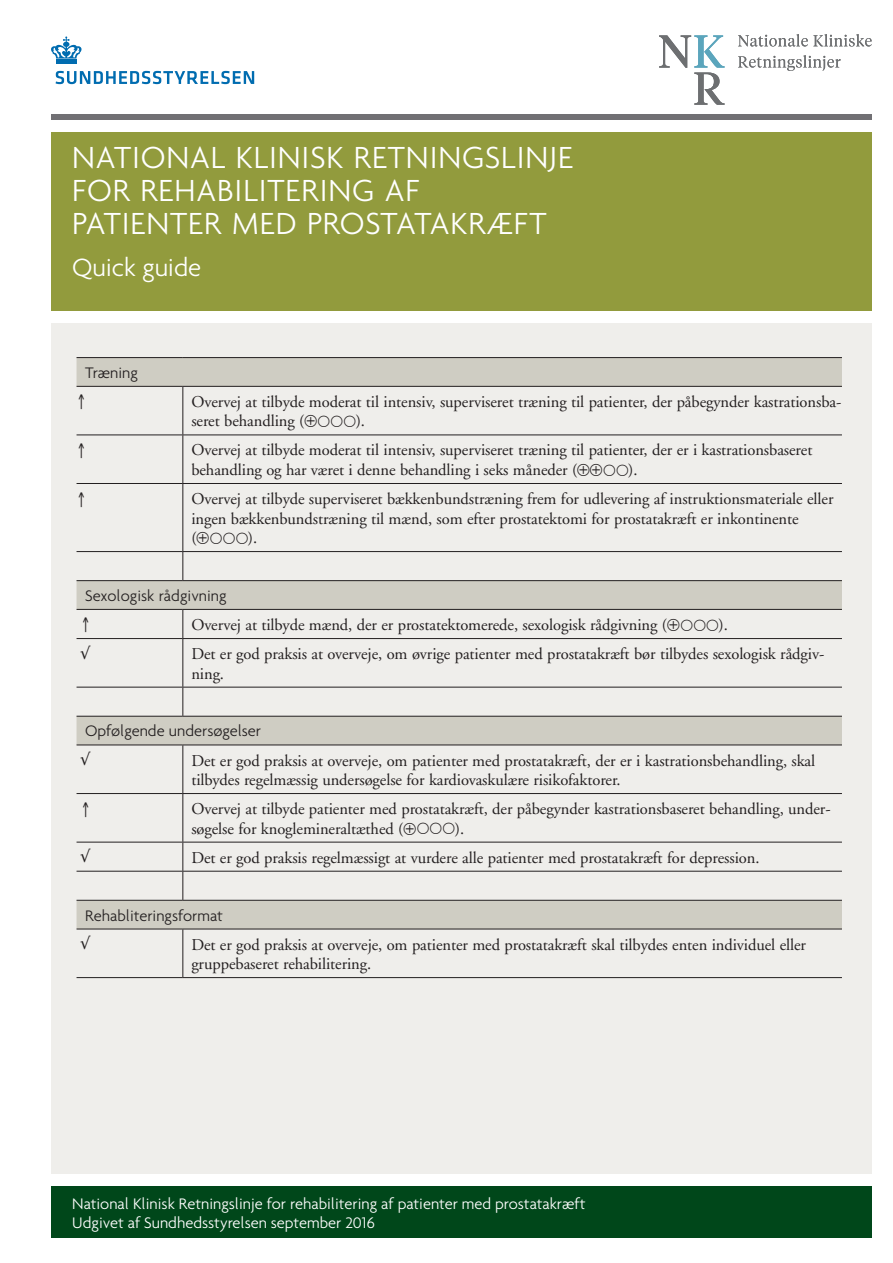
<style>
.page{position:relative;width:893px;height:1263px;background:#fff}
.page>*{position:absolute;margin:0;border:0;box-sizing:border-box;transform-origin:0 0}
.t1{font:300 33px/33px "Agenda";letter-spacing:.025em;color:#fff}
.t2{font:300 27px "Agenda";letter-spacing:-.005em;color:#fff}
.t3{font:16.5px/19.5px "Adobe Garamond";letter-spacing:-.005em;color:#231f20}
.t4{font:300 16.5px/19.5px "Agenda";color:#fff}
.t5{font:300 16.5px "Agenda";color:#231f20}
</style>
<div class="page">
<div style="left:51px;top:323px;width:821px;height:851px;background:#efeeeb"></div>
<hr style="left:56px;top:59px;width:21px;height:4px;background:#006cb0">
<svg style="left:51px;top:36px;width:31px;height:23px"></svg>
<svg style="left:56px;top:71px;width:198px;height:13px"></svg>
<div style="left:51px;top:114px;width:821px;height:5px;background:#717074"></div>
<div style="left:51px;top:132px;width:821px;height:178px;background:#929b3d"></div>
<div style="left:51px;top:1186px;width:821px;height:51px;background:#00471a"></div>
<svg style="left:77px;top:358px;width:765px;height:571px"></svg>
<hr style="left:182px;top:387px;width:1px;height:47px;background:#231f20">
<hr style="left:182px;top:435px;width:1px;height:48px;background:#231f20">
<hr style="left:182px;top:484px;width:1px;height:67px;background:#231f20">
<svg style="left:182px;top:552px;width:1px;height:28px"></svg>
<svg style="left:182px;top:688px;width:1px;height:28px"></svg>
<hr style="left:182px;top:745px;width:1px;height:48px;background:#231f20">
<hr style="left:182px;top:794px;width:1px;height:48px;background:#231f20">
<svg style="left:182px;top:843px;width:1px;height:57px"></svg>
<hr style="left:182px;top:929px;width:1px;height:48px;background:#231f20">
<svg style="left:182px;top:610px;width:1px;height:28px"></svg>
<hr style="left:182px;top:639px;width:1px;height:48px;background:#231f20">
<hr style="left:77px;top:357px;width:106px;height:1px;background:#231f20">
<hr style="left:183px;top:357px;width:659px;height:1px;background:#231f20">
<hr style="left:77px;top:580px;width:106px;height:1px;background:#231f20">
<hr style="left:183px;top:580px;width:659px;height:1px;background:#231f20">
<hr style="left:77px;top:716px;width:106px;height:1px;background:#231f20">
<hr style="left:183px;top:716px;width:659px;height:1px;background:#231f20">
<hr style="left:77px;top:900px;width:106px;height:1px;background:#231f20">
<hr style="left:183px;top:900px;width:659px;height:1px;background:#231f20">
<hr style="left:77px;top:386px;width:106px;height:1px;background:#231f20">
<hr style="left:183px;top:386px;width:659px;height:1px;background:#231f20">
<hr style="left:77px;top:551px;width:106px;height:1px;background:#231f20">
<hr style="left:183px;top:551px;width:659px;height:1px;background:#231f20">
<hr style="left:77px;top:687px;width:106px;height:1px;background:#231f20">
<hr style="left:183px;top:687px;width:659px;height:1px;background:#231f20">
<hr style="left:77px;top:793px;width:106px;height:1px;background:#231f20">
<hr style="left:183px;top:793px;width:659px;height:1px;background:#231f20">
<hr style="left:77px;top:842px;width:106px;height:1px;background:#231f20">
<hr style="left:183px;top:842px;width:659px;height:1px;background:#231f20">
<hr style="left:77px;top:871px;width:106px;height:1px;background:#231f20">
<hr style="left:183px;top:871px;width:659px;height:1px;background:#231f20">
<hr style="left:77px;top:434px;width:106px;height:1px;background:#231f20">
<hr style="left:183px;top:434px;width:659px;height:1px;background:#231f20">
<hr style="left:77px;top:483px;width:106px;height:1px;background:#231f20">
<hr style="left:183px;top:483px;width:659px;height:1px;background:#231f20">
<hr style="left:77px;top:609px;width:106px;height:1px;background:#231f20">
<hr style="left:183px;top:609px;width:659px;height:1px;background:#231f20">
<hr style="left:77px;top:638px;width:106px;height:1px;background:#231f20">
<hr style="left:183px;top:638px;width:659px;height:1px;background:#231f20">
<hr style="left:77px;top:745px;width:106px;height:1px;background:#231f20">
<hr style="left:183px;top:745px;width:659px;height:1px;background:#231f20">
<hr style="left:77px;top:929px;width:106px;height:1px;background:#231f20">
<hr style="left:183px;top:929px;width:659px;height:1px;background:#231f20">
<hr style="left:77px;top:977px;width:106px;height:1px;background:#231f20">
<hr style="left:183px;top:977px;width:659px;height:1px;background:#231f20">
<svg style="left:738px;top:34px;width:134px;height:13px"></svg>
<svg style="left:738px;top:55px;width:102px;height:16px"></svg>
<svg style="left:659px;top:35px;width:66px;height:70px"></svg>
<svg style="left:318px;top:416px;width:37px;height:11px"></svg>
<svg style="left:604px;top:464px;width:24px;height:12px"></svg>
<svg style="left:210px;top:532px;width:38px;height:12px"></svg>
<svg style="left:681px;top:619px;width:37px;height:12px"></svg>
<svg style="left:417px;top:823px;width:38px;height:11px"></svg>
<svg style="left:79px;top:395px;width:5px;height:14px"></svg>
<svg style="left:79px;top:443px;width:5px;height:15px"></svg>
<svg style="left:79px;top:492px;width:5px;height:14px"></svg>
<svg style="left:83px;top:618px;width:5px;height:14px"></svg>
<svg style="left:81px;top:645px;width:10px;height:14px"></svg>
<svg style="left:81px;top:751px;width:10px;height:14px"></svg>
<svg style="left:83px;top:802px;width:5px;height:14px"></svg>
<svg style="left:81px;top:849px;width:10px;height:13px"></svg>
<h1 class="t1" style="left:72px;top:141px;width:503px">NATIONAL KLINISK RETNINGSLINJE<br>FOR REHABILITERING AF<br>PATIENTER MED PROSTATAKRÆFT</h1>
<h2 class="t2" style="left:72px;top:252px;width:130px">Quick guide</h2>
<p class="t5" style="left:85px;top:363px;width:54px">Træning</p>
<p class="t3" style="left:191px;top:392px;width:651px">Overvej at tilbyde moderat til intensiv, superviseret træning til patienter, der påbegynder kastrationsba&shy;seret behandling (⊕</p>
<p class="t3" style="left:356px;top:412px;width:11px">).</p>
<p class="t3" style="left:191px;top:441px;width:622px">Overvej at tilbyde moderat til intensiv, superviseret træning til patienter, der er i kastrationsbaseret behandling og har været i denne behandling i seks måneder (⊕⊕</p>
<p class="t3" style="left:628px;top:460px;width:11px">).</p>
<p class="t3" style="left:191px;top:489px;width:644px">Overvej at tilbyde superviseret bækkenbundstræning frem for udlevering af instruktionsmateriale eller ingen bækkenbundstræning til mænd, som efter prostatektomi for prostatakræft er inkontinente<br>(⊕</p>
<p class="t3" style="left:248px;top:528px;width:11px">).</p>
<p class="t5" style="left:85px;top:586px;width:143px">Sexologisk rådgivning</p>
<p class="t3" style="left:191px;top:615px;width:490px">Overvej at tilbyde mænd, der er prostatektomerede, sexologisk rådgivning (⊕</p>
<p class="t3" style="left:718px;top:615px;width:11px">).</p>
<p class="t3" style="left:191px;top:644px;width:634px">Det er god praksis at overveje, om øvrige patienter med prostatakræft bør tilbydes sexologisk rådgiv&shy;ning.</p>
<p class="t5" style="left:85px;top:721px;width:178px">Opfølgende undersøgelser</p>
<p class="t3" style="left:191px;top:751px;width:625px">Det er god praksis at overveje, om patienter med prostatakræft, der er i kastrationsbehandling, skal tilbydes regelmæssig undersøgelse for kardiovaskulære risikofaktorer.</p>
<p class="t3" style="left:191px;top:799px;width:641px">Overvej at tilbyde patienter med prostatakræft, der påbegynder kastrationsbaseret behandling, under&shy;søgelse for knoglemineraltæthed (⊕</p>
<p class="t3" style="left:455px;top:819px;width:11px">).</p>
<p class="t3" style="left:191px;top:848px;width:570px">Det er god praksis regelmæssigt at vurdere alle patienter med prostatakræft for depression.</p>
<p class="t5" style="left:85px;top:905px;width:139px">Rehabliteringsformat</p>
<p class="t3" style="left:191px;top:935px;width:616px">Det er god praksis at overveje, om patienter med prostatakræft skal tilbydes enten individuel eller gruppebaseret rehabilitering.</p>
<p class="t4" style="left:72px;top:1193px;width:515px">National Klinisk Retningslinje for rehabilitering af patienter med prostatakræft<br>Udgivet af Sundhedsstyrelsen september 2016</p>
</div>
